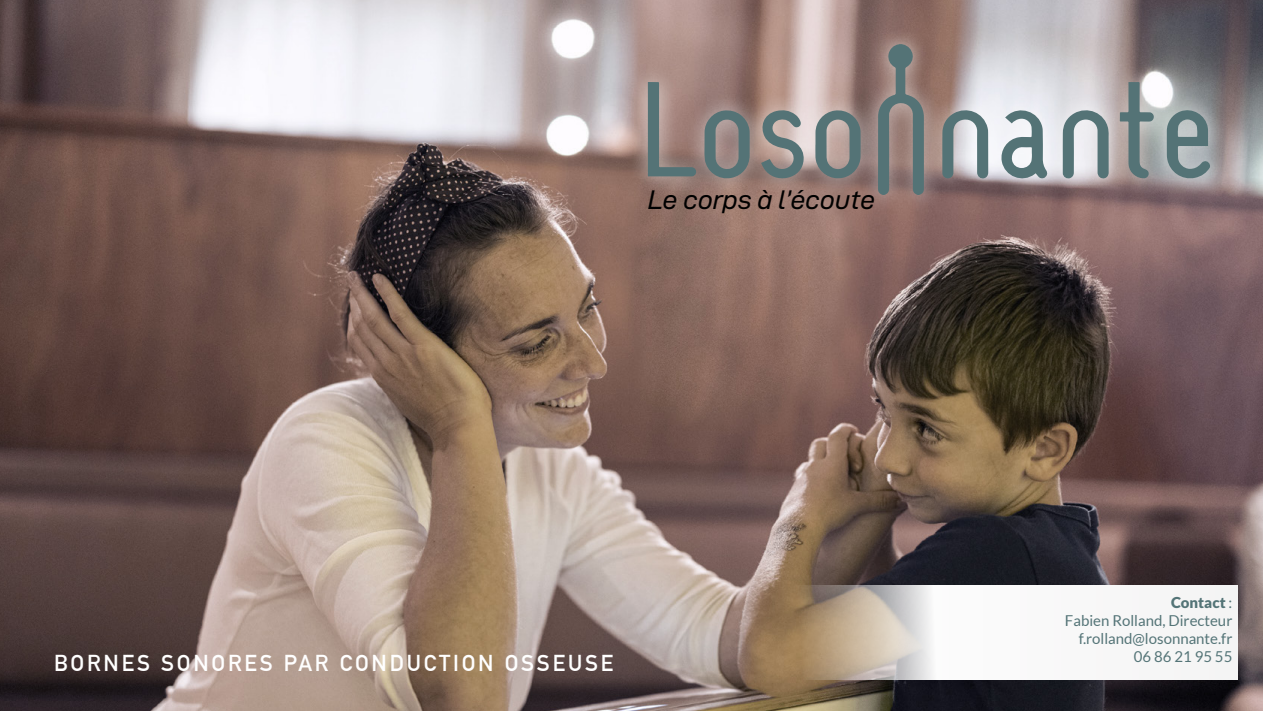
<style>
.page{position:relative;width:1263px;height:711px;background:#fff}
.page>*{position:absolute;margin:0;border:0;box-sizing:border-box;transform-origin:0 0}
.t1{font:27px "D DIN Exp Italic";letter-spacing:-.01em;color:#000}
.t2{font:700 22.5px "DIN Alternate";letter-spacing:.125em;color:#fff}
.t3{font:15px/18px "Lato";color:#547477;text-align:right}
.s1{font-weight:900}
</style>
<div class="page">
<img style="left:0;top:0;width:1263px;height:710px">
<div style="left:628px;top:26px;width:600px;height:187px;background:#fff;opacity:.75"></div>
<svg style="left:878px;top:44px;width:46px;height:151px;background:#7d7b79"></svg>
<svg style="left:1167px;top:107px;width:43px;height:73px;background:#839598"></svg>
<svg style="left:648px;top:82px;width:49px;height:94px;background:#8c807d"></svg>
<svg style="left:1000px;top:105px;width:47px;height:78px"></svg>
<svg style="left:1063px;top:106px;width:46px;height:73px;background:#a4b1b4"></svg>
<svg style="left:942px;top:106px;width:46px;height:73px;background:#9ba5a8"></svg>
<svg style="left:1120px;top:82px;width:34px;height:97px;background:#929a9a"></svg>
<svg style="left:704px;top:109px;width:46px;height:71px;background:#7a7e7d"></svg>
<svg style="left:815px;top:109px;width:46px;height:71px;background:#868a88"></svg>
<svg style="left:760px;top:109px;width:44px;height:71px;background:#929290"></svg>
<svg style="left:796px;top:585px;width:441px;height:93px"></svg>
<h1 class="t1" style="left:648px;top:185px;width:229px">Le corps à l’écoute</h1>
<h2 class="t2" style="left:54px;top:645px;width:561px">BORNES SONORES PAR CONDUCTION OSSEUSE</h2>
<p class="t3" style="left:1065px;top:592px;width:169px"><span class="s1">Contact</span> :<br>Fabien Rolland, Directeur f.rolland@losonnante.fr<br>06 86 21 95 55</p>
</div>
